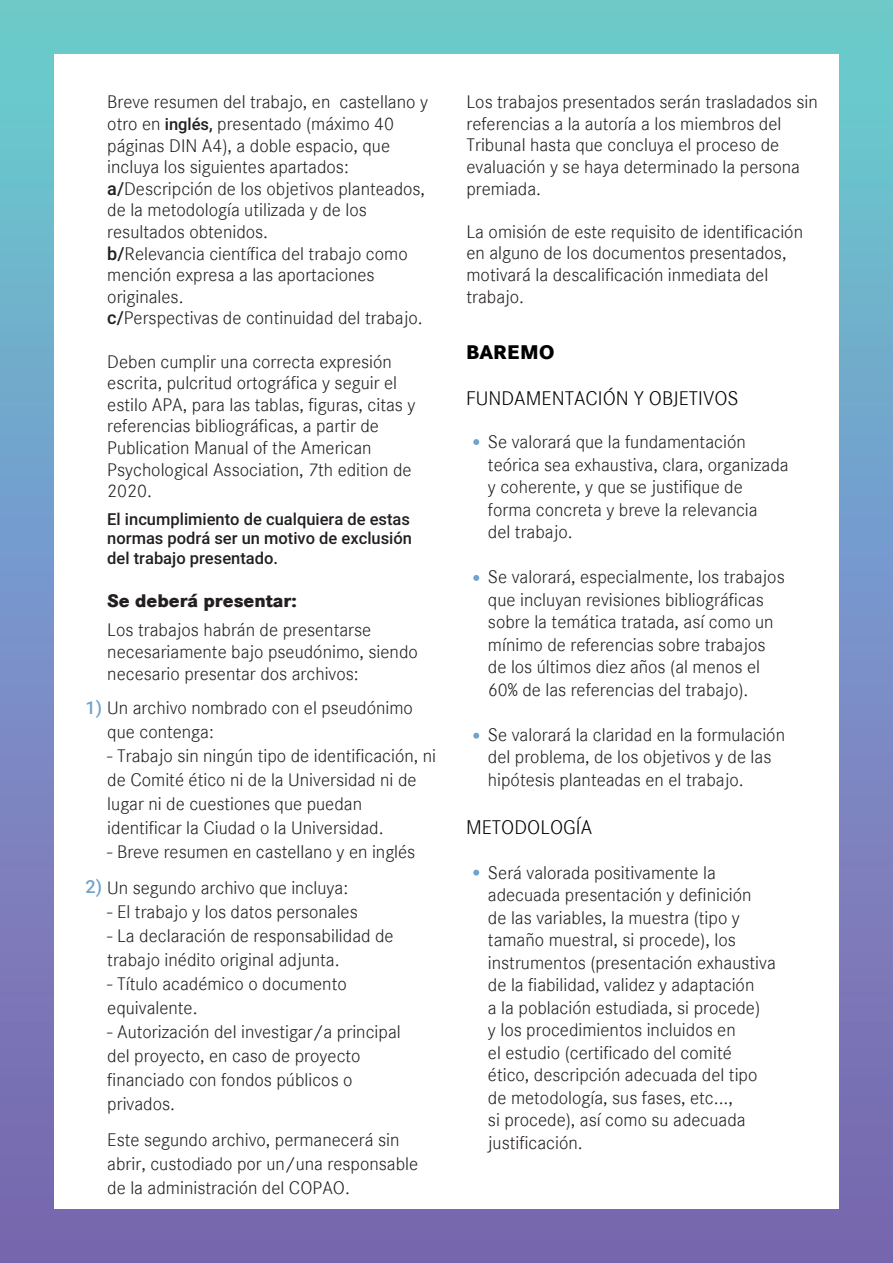
<style>
.page{position:relative;width:893px;height:1263px;background:#fff}
.page>*{position:absolute;margin:0;border:0;box-sizing:border-box;transform-origin:0 0}
.t1{font:300 19.5px "Corporate SBQ";color:#000001}
.t2{font:800 19.5px "Corporate SBQ";letter-spacing:.01em;color:#000001}
.t3{font:300 18px/21.6px "Corporate SBQ";color:#231f20}
.t4{font:800 18px "Corporate SBQ";color:#231f20}
.t5{font:500 16.5px/19.8px "Roboto";color:#231f20;text-align:justify}
.s1{font-family:"Roboto";font-weight:500;font-size:16.5px}
.s2{font-family:"Roboto";font-weight:500}
.s3{font-family:"Roboto";font-weight:500;color:#72a3cd}
</style>
<div class="page">
<div style="left:0;top:0;width:893px;height:1263px;background:linear-gradient(to bottom,#6ccdd4,#7f60b3)"></div>
<div style="left:54px;top:54px;width:785px;height:1155px;background:#fff"></div>
<svg style="left:473px;top:439px;width:6px;height:6px"></svg>
<svg style="left:473px;top:575px;width:6px;height:6px"></svg>
<svg style="left:473px;top:733px;width:6px;height:6px"></svg>
<svg style="left:473px;top:870px;width:6px;height:5px"></svg>
<p class="t3" style="left:107px;top:92px;width:322px">Breve resumen del trabajo, en castellano y otro en <span class="s1">inglés,</span> presentado (máximo 40 páginas DIN A4), a doble espacio, que incluya los siguientes apartados: <span class="s2">a/</span>Descripción de los objetivos planteados, de la metodología utilizada y de los resultados obtenidos.<br><span class="s2">b/</span>Relevancia científica del trabajo como mención expresa a las aportaciones originales.<br><span class="s2">c/</span>Perspectivas de continuidad del trabajo.</p>
<p class="t3" style="left:107px;top:351px;width:310px">Deben cumplir una correcta expresión escrita, pulcritud ortográfica y seguir el estilo APA, para las tablas, figuras, citas y referencias bibliográficas, a partir de Publication Manual of the American Psychological Association, 7th edition de 2020.</p>
<p class="t5" style="left:107px;top:508px;width:306px">El incumplimiento de cualquiera de estas normas podrá ser un motivo de exclusión del trabajo presentado.</p>
<p class="t4" style="left:107px;top:589px;width:191px">Se deberá presentar:</p>
<p class="t3" style="left:107px;top:620px;width:312px">Los trabajos habrán de presentarse necesariamente bajo pseudónimo, siendo necesario presentar dos archivos:</p>
<p class="t3" style="left:107px;top:696px;width:307px;line-height:24px;text-indent:-22px"><span class="s3">1)</span> Un archivo nombrado con el pseudónimo que contenga:</p>
<p class="t3" style="left:107px;top:744px;width:330px;line-height:24px">- Trabajo sin ningún tipo de identificación, ni de Comité ético ni de la Universidad ni de lugar ni de cuestiones que puedan identificar la Ciudad o la Universidad.</p>
<p class="t3" style="left:107px;top:841px;width:309px">- Breve resumen en castellano y en inglés</p>
<p class="t3" style="left:85px;top:877px;width:264px"><span class="s3">2)</span> Un segundo archivo que incluya:</p>
<p class="t3" style="left:107px;top:901px;width:252px">- El trabajo y los datos personales</p>
<p class="t3" style="left:107px;top:924px;width:288px;line-height:24px">- La declaración de responsabilidad de trabajo inédito original adjunta.</p>
<p class="t3" style="left:107px;top:972px;width:241px;line-height:24px">- Título académico o documento equivalente.</p>
<p class="t3" style="left:107px;top:1020px;width:295px;line-height:24px">- Autorización del investigar/a principal del proyecto, en caso de proyecto financiado con fondos públicos o privados.</p>
<p class="t3" style="left:107px;top:1128px;width:312px;line-height:24px">Este segundo archivo, permanecerá sin abrir, custodiado por un/una responsable de la administración del COPAO.</p>
<p class="t3" style="left:466px;top:91px;width:353px">Los trabajos presentados serán trasladados sin referencias a la autoría a los miembros del Tribunal hasta que concluya el proceso de evaluación y se haya determinado la persona premiada.</p>
<p class="t3" style="left:466px;top:221px;width:338px">La omisión de este requisito de identificación en alguno de los documentos presentados, motivará la descalificación inmediata del trabajo.</p>
<p class="t2" style="left:466px;top:340px;width:90px">BAREMO</p>
<p class="t1" style="left:466px;top:386px;width:274px">FUNDAMENTACIÓN Y OBJETIVOS</p>
<p class="t3" style="left:488px;top:431px;width:302px;line-height:22.5px">Se valorará que la fundamentación teórica sea exhaustiva, clara, organizada y coherente, y que se justifique de forma concreta y breve la relevancia<br>del trabajo.</p>
<p class="t3" style="left:488px;top:566px;width:298px;line-height:22.5px">Se valorará, especialmente, los trabajos que incluyan revisiones bibliográficas sobre la temática tratada, así como un mínimo de referencias sobre trabajos de los últimos diez años (al menos el 60% de las referencias del trabajo).</p>
<p class="t3" style="left:488px;top:723px;width:299px;line-height:22.5px">Se valorará la claridad en la formulación del problema, de los objetivos y de las hipótesis planteadas en el trabajo.</p>
<p class="t1" style="left:466px;top:815px;width:128px">METODOLOGÍA</p>
<p class="t3" style="left:488px;top:861px;width:289px;line-height:22.5px">Será valorada positivamente la adecuada presentación y definición<br>de las variables, la muestra (tipo y tamaño muestral, si procede), los instrumentos (presentación exhaustiva de la fiabilidad, validez y adaptación<br>a la población estudiada, si procede)<br>y los procedimientos incluidos en<br>el estudio (certificado del comité ético, descripción adecuada del tipo de metodología, sus fases, etc...,<br>si procede), así como su adecuada justificación.</p>
</div>
